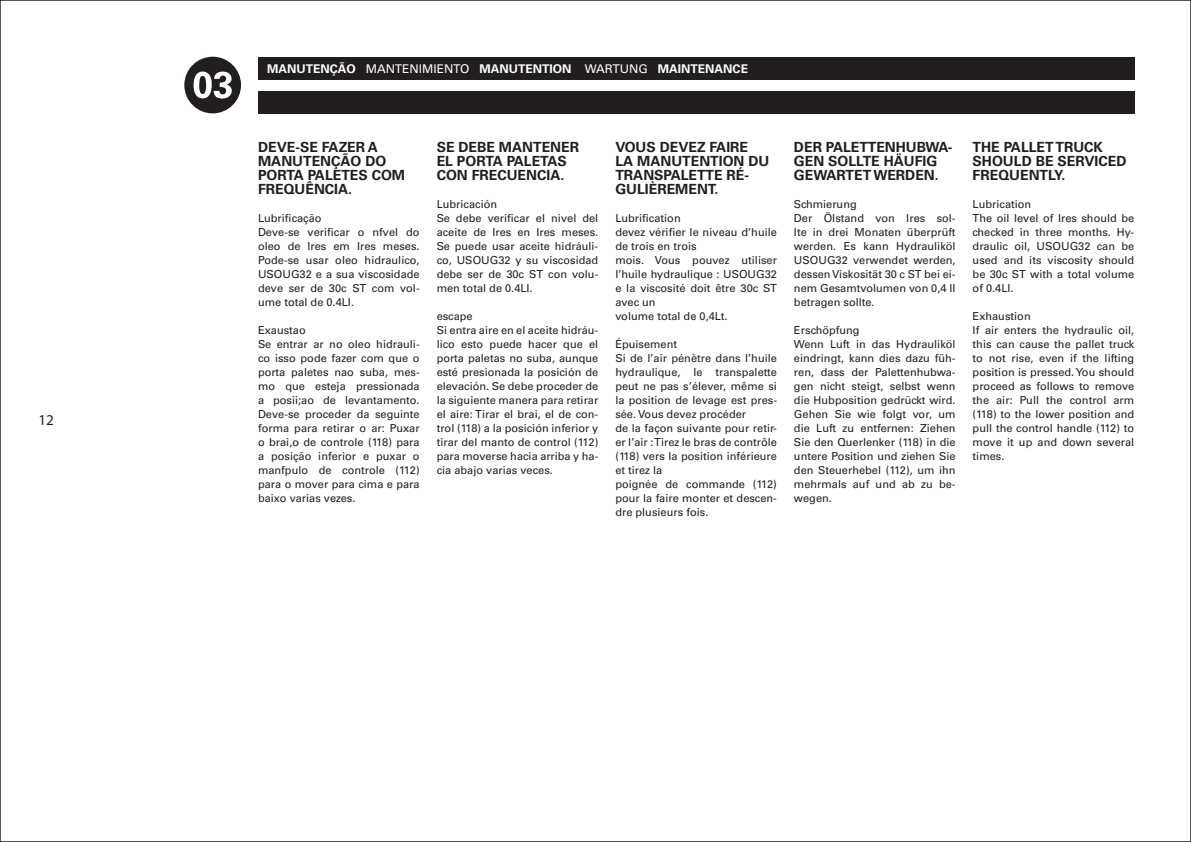
<style>
.page{position:relative;width:1191px;height:842px;background:#fff}
.page>*{position:absolute;margin:0;border:0;box-sizing:border-box;transform-origin:0 0}
.t1{font:15px "Myriad Pro";color:#221e1f}
.t2{font:700 14px/14px "Univers LT";color:#221e1f}
.t3{font:700 12px "Univers LT";color:#fff}
.t4{font:11px/14px "Univers LT";color:#221e1f}
.s1{font-weight:400}
</style>
<div class="page">
<div style="left:184px;top:57px;width:57px;height:56px;background:#221e1f;border-radius:50%"></div>
<svg style="left:193px;top:72px;width:39px;height:27px"></svg>
<div style="left:258px;top:57px;width:876px;height:22px;background:#221e1f"></div>
<div style="left:258px;top:91px;width:876px;height:22px;background:#221e1f"></div>
<h1 class="t1" style="left:38px;top:411px;width:17px">12</h1>
<p class="t3" style="left:267px;top:61px;width:482px">MANUTENÇÃO <span class="s1">MANTENIMIENTO</span> MANUTENTION <span class="s1">WARTUNG</span> MAINTENANCE</p>
<p class="t2" style="left:258px;top:140px;width:149px">DEVE-SE FAZER A<br>MANUTENÇÃO DO<br>PORTA PALETES COM<br>FREQUÊNCIA.</p>
<p class="t4" style="left:258px;top:211px;width:163px">Lubrificação<br>Deve-se verificar o nfvel do oleo de Ires em Ires meses.<br>Pode-se usar oleo hidraulico,<br>USOUG32 e a sua viscosidade deve ser de 30c ST com vol&shy;ume total de 0.4LI.</p>
<p class="t4" style="left:258px;top:323px;width:163px">Exaustao<br>Se entrar ar no oleo hidrauli&shy;co isso pode fazer com que o porta paletes nao suba, mes&shy;mo que esteja pressionada a posii;ao de levantamento.<br>Deve-se proceder da seguinte forma para retirar o ar: Puxar o brai,o de controle (118) para a posição inferior e puxar o manfpulo de controle (112) para o mover para cima e para baixo varias vezes.</p>
<p class="t2" style="left:437px;top:140px;width:144px">SE DEBE MANTENER<br>EL PORTA PALETAS<br>CON FRECUENCIA.</p>
<p class="t4" style="left:437px;top:197px;width:163px">Lubricación<br>Se debe verificar el nivel del aceite de Ires en Ires meses.<br>Se puede usar aceite hidráuli&shy;co, USOUG32 y su viscosidad debe ser de 30c ST con volu&shy;men total de 0.4LI.</p>
<p class="t4" style="left:437px;top:309px;width:163px">escape<br>Si entra aire en el aceite hidráu&shy;lico esto puede hacer que el porta paletas no suba, aunque esté presionada la posición de elevación. Se debe proceder de la siguiente manera para retirar el aire: Tirar el brai, el de con&shy;trol (118) a la posición inferior y tirar del manto de control (112) para moverse hacia arriba y ha&shy;cia abajo varias veces.</p>
<p class="t2" style="left:615px;top:140px;width:156px">VOUS DEVEZ FAIRE<br>LA MANUTENTION DU<br>TRANSPALETTE RÉ-<br>GULIÈREMENT.</p>
<p class="t4" style="left:615px;top:211px;width:163px">Lubrification<br>devez vérifier le niveau d’huile de trois en trois<br>mois. Vous pouvez utiliser l’huile hydraulique : USOUG32 e la viscosité doit être 30c ST avec un<br>volume total de 0,4Lt.</p>
<p class="t4" style="left:615px;top:337px;width:163px">Épuisement<br>Si de l’air pénètre dans l’huile hydraulique, le transpalette peut ne pas s’élever, même si la position de levage est pres&shy;sée. Vous devez procéder<br>de la façon suivante pour retir&shy;er l’air : Tirez le bras de contrôle (118) vers la position inférieure et tirez la<br>poignée de commande (112) pour la faire monter et descen&shy;dre plusieurs fois.</p>
<p class="t2" style="left:794px;top:140px;width:160px">DER PALETTENHUBWA-<br>GEN SOLLTE HÄUFIG<br>GEWARTET WERDEN.</p>
<p class="t4" style="left:794px;top:197px;width:163px">Schmierung<br>Der Ölstand von Ires sol&shy;lte in drei Monaten überprüft werden. Es kann Hydrauliköl<br>USOUG32 verwendet werden, dessen Viskosität 30 c ST bei ei&shy;nem Gesamtvolumen von 0,4 lI betragen sollte.</p>
<p class="t4" style="left:794px;top:323px;width:163px">Erschöpfung<br>Wenn Luft in das Hydrauliköl eindringt, kann dies dazu füh&shy;ren, dass der Palettenhubwa&shy;gen nicht steigt, selbst wenn die Hubposition gedrückt wird.<br>Gehen Sie wie folgt vor, um die Luft zu entfernen: Ziehen<br>Sie den Querlenker (118) in die untere Position und ziehen Sie den Steuerhebel (112), um ihn mehrmals auf und ab zu be&shy;wegen.</p>
<p class="t2" style="left:972px;top:140px;width:155px">THE PALLET TRUCK<br>SHOULD BE SERVICED<br>FREQUENTLY.</p>
<p class="t4" style="left:972px;top:197px;width:163px">Lubrication<br>The oil level of Ires should be checked in three months. Hy&shy;draulic oil, USOUG32 can be used and its viscosity should be 30c ST with a total volume of 0.4LI.</p>
<p class="t4" style="left:972px;top:309px;width:163px">Exhaustion<br>If air enters the hydraulic oil, this can cause the pallet truck to not rise, even if the lifting position is pressed. You should proceed as follows to remove the air: Pull the control arm (118) to the lower position and pull the control handle (112) to move it up and down several times.</p>
</div>
